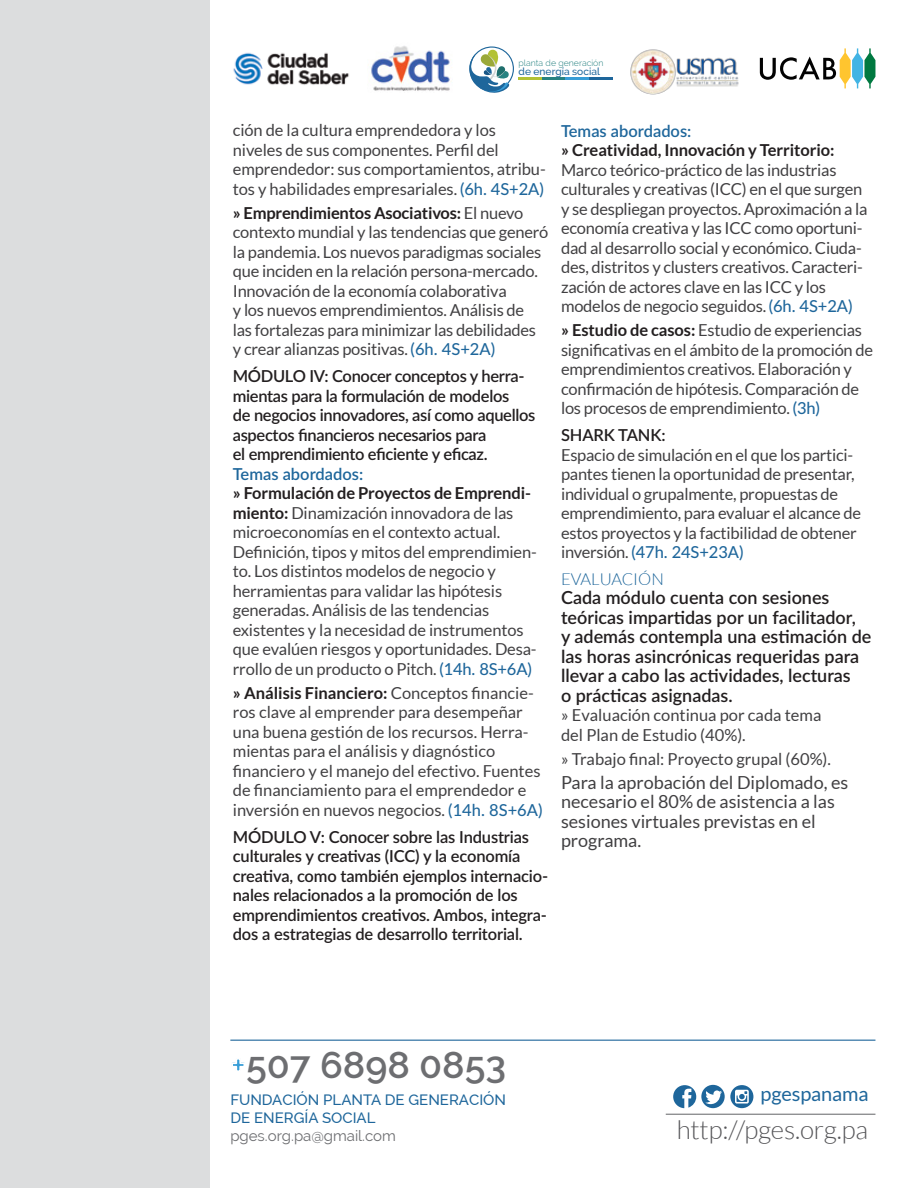
<style>
.page{position:relative;width:918px;height:1188px;background:#fff}
.page>*{position:absolute;margin:0;border:0;box-sizing:border-box;transform-origin:0 0}
.t1{font:600 37.5px "Raleway";color:#6d6e71}
.t2{font:300 25.95px "Lato";letter-spacing:-.005em;color:#565659}
.t3{font:19.95px "Lato";letter-spacing:-.005em;color:#1e669b}
.t4{font:600 18px/19.5px "Lato";color:#231f20}
.t5{font:18px/19.5px "Lato";color:#414042}
.t6{font:16.5px/19.5px "Lato";letter-spacing:-.015em;color:#414042}
.t7{font:600 16.5px/19.5px "Lato";letter-spacing:-.015em;color:#231f20}
.t8{font:700 16.5px "Lato";letter-spacing:-.005em;color:#231f20}
.t9{font:600 16.5px "Lato";color:#1e669b}
.t10{font:300 16.5px "Lato";color:#1e669b}
.t11{font:500 15px/18px "Raleway";color:#1e669b}
.t12{font:15px "Raleway";color:#6d6e71}
.t13{font:500 10.2px "Raleway";color:#1e669b}
.t14{font:300 8.7px "Raleway";color:#278281}
.s1{font-weight:500;color:#1e669b}
.s2{font-weight:700;color:#231f20}
.s3{color:#379dd7}
</style>
<div class="page">
<svg style="left:673px;top:1085px;width:80px;height:23px"></svg>
<hr style="left:666px;top:1114px;width:209px;height:1px;background:#636466">
<svg style="left:760px;top:48px;width:115px;height:40px"></svg>
<hr style="left:541px;top:78px;width:24px;height:2px;background:#278281">
<hr style="left:589px;top:78px;width:24px;height:2px;background:#1e669b">
<hr style="left:565px;top:78px;width:24px;height:2px;background:#379dd7">
<hr style="left:518px;top:78px;width:23px;height:2px;background:#b3c235">
<div style="left:469px;top:46px;width:45px;height:45px;border:1px solid #1e669b;border-radius:50%"></div>
<svg style="left:469px;top:49px;width:41px;height:44px"></svg>
<img style="left:630px;top:49px;width:109px;height:46px">
<img style="left:233px;top:52px;width:116px;height:33px">
<img style="left:371px;top:46px;width:80px;height:45px">
<div style="left:0;top:0;width:209px;height:1188px;background:#dcddde"></div>
<hr style="left:230px;top:1040px;width:645px;height:1px;background:#1e669b">
<p class="t14" style="left:519px;top:58px;width:86px">planta de generación</p>
<p class="t13" style="left:519px;top:65px;width:83px">de energía social</p>
<p class="t6" style="left:233px;top:121px;width:314px">ción de la cultura emprendedora y los niveles de sus componentes. Perfil del emprendedor: sus comportamientos, atribu&shy;tos y habilidades empresariales. <span class="s1">(6h. 4S+2A)</span></p>
<p class="t6" style="left:233px;top:203px;width:317px"><span class="s2">» Emprendimientos Asociativos:</span> El nuevo contexto mundial y las tendencias que generó la pandemia. Los nuevos paradigmas sociales que inciden en la relación persona-mercado.<br>Innovación de la economía colaborativa<br>y los nuevos emprendimientos. Análisis de<br>las fortalezas para minimizar las debilidades y crear alianzas positivas. <span class="s1">(6h. 4S+2A)</span></p>
<p class="t7" style="left:233px;top:366px;width:304px">MÓDULO IV: Conocer conceptos y herra&shy;mientas para la formulación de modelos<br>de negocios innovadores, así como aquellos aspectos financieros necesarios para<br>el emprendimiento eficiente y eficaz.</p>
<p class="t9" style="left:233px;top:462px;width:132px">Temas abordados:</p>
<p class="t6" style="left:233px;top:484px;width:305px"><span class="s2">» Formulación de Proyectos de Emprendi&shy;miento:</span> Dinamización innovadora de las microeconomías en el contexto actual.<br>Definición, tipos y mitos del emprendimien&shy;to. Los distintos modelos de negocio y herramientas para validar las hipótesis generadas. Análisis de las tendencias existentes y la necesidad de instrumentos que evalúen riesgos y oportunidades. Desa&shy;rrollo de un producto o Pitch. <span class="s1">(14h. 8S+6A)</span></p>
<p class="t6" style="left:233px;top:683px;width:311px"><span class="s2">» Análisis Financiero:</span> Conceptos financie&shy;ros clave al emprender para desempeñar una buena gestión de los recursos. Herra&shy;mientas para el análisis y diagnóstico financiero y el manejo del efectivo. Fuentes de financiamiento para el emprendedor e inversión en nuevos negocios. <span class="s1">(14h. 8S+6A)</span></p>
<p class="t7" style="left:233px;top:826px;width:317px">MÓDULO V: Conocer sobre las Industrias culturales y creativas (ICC) y la economía creativa, como también ejemplos internacio&shy;nales relacionados a la promoción de los emprendimientos creativos. Ambos, integra&shy;dos a estrategias de desarrollo territorial.</p>
<p class="t9" style="left:561px;top:119px;width:132px">Temas abordados:</p>
<p class="t8" style="left:561px;top:141px;width:275px">» Creatividad, Innovación y Territorio:</p>
<p class="t6" style="left:561px;top:160px;width:308px">Marco teórico-práctico de las industrias culturales y creativas (ICC) en el que surgen y se despliegan proyectos. Aproximación a la economía creativa y las ICC como oportuni&shy;dad al desarrollo social y económico. Ciuda&shy;des, distritos y clusters creativos. Caracteri&shy;zación de actores clave en las ICC y los modelos de negocio seguidos. <span class="s1">(6h. 4S+2A)</span></p>
<p class="t6" style="left:561px;top:320px;width:314px"><span class="s2">» Estudio de casos:</span> Estudio de experiencias significativas en el ámbito de la promoción de emprendimientos creativos. Elaboración y confirmación de hipótesis. Comparación de los procesos de emprendimiento. <span class="s1">(3h)</span></p>
<p class="t7" style="left:561px;top:425px;width:106px">SHARK TANK:</p>
<p class="t6" style="left:561px;top:445px;width:302px">Espacio de simulación en el que los partici&shy;pantes tienen la oportunidad de presentar, individual o grupalmente, propuestas de emprendimiento, para evaluar el alcance de estos proyectos y la factibilidad de obtener inversión. <span class="s1">(47h. 24S+23A)</span></p>
<p class="t10" style="left:561px;top:570px;width:104px">EVALUACIÓN</p>
<p class="t4" style="left:561px;top:587px;width:312px">Cada módulo cuenta con sesiones teóricas impartidas por un facilitador,<br>y además contempla una estimación de las horas asincrónicas requeridas para llevar a cabo las actividades, lecturas<br>o prácticas asignadas.</p>
<p class="t6" style="left:561px;top:706px;width:262px">» Evaluación continua por cada tema del Plan de Estudio (40%).</p>
<p class="t6" style="left:561px;top:749px;width:272px">» Trabajo final: Proyecto grupal (60%).</p>
<p class="t5" style="left:561px;top:773px;width:289px">Para la aprobación del Diplomado, es necesario el 80% de asistencia a las sesiones virtuales previstas en el programa.</p>
<h1 class="t1" style="left:230px;top:1044px;width:277px"><span class="s3">+</span>507 6898 0853</h1>
<p class="t11" style="left:230px;top:1091px;width:277px">FUNDACIÓN PLANTA DE GENERACIÓN<br>DE ENERGÍA SOCIAL</p>
<p class="t12" style="left:230px;top:1127px;width:167px">pges.org.pa@gmail.com</p>
<p class="t3" style="left:761px;top:1083px;width:110px">pgespanama</p>
<h2 class="t2" style="left:677px;top:1116px;width:193px">http://pges.org.pa</h2>
</div>
